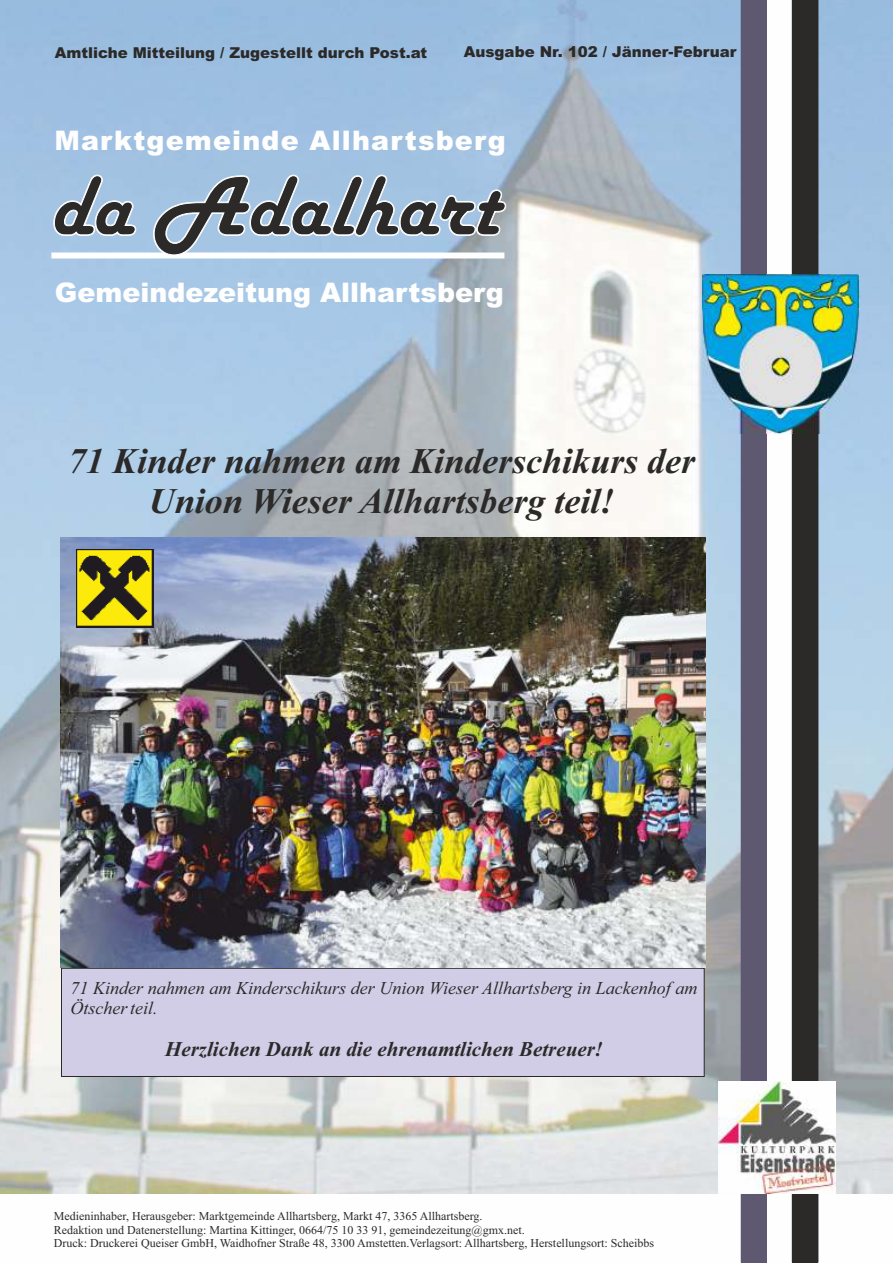
<style>
.page{position:relative;width:893px;height:1263px;background:#fff}
.page>*{position:absolute;margin:0;border:0;box-sizing:border-box;transform-origin:0 0}
.t1{font:italic 700 36px/39.9px "Times New Roman";color:#2b2a29;text-align:center}
.t2{font:900 27px "Arial";color:#fefefe}
.t3{font:900 27px "Arial";letter-spacing:.035em;color:#fefefe}
.t4{font:italic 700 21px "Times New Roman";color:#2b2a29}
.t5{font:italic 18px/20px "Times New Roman";color:#2b2a29}
.t6{font:900 15px "Arial";color:#2b2a29}
.t7{font:12px/13.5px "Times New Roman";color:#2b2a29}
</style>
<div class="page">
<img style="left:0;top:0;width:893px;height:1194px">
<div style="left:51px;top:252px;width:453px;height:6px;background:#fefefe"></div>
<div style="left:741px;top:0;width:26px;height:1263px;background:#5e5971"></div>
<div style="left:767px;top:0;width:25px;height:1263px;background:#fefefe"></div>
<div style="left:792px;top:0;width:26px;height:1263px;background:#2b2a29"></div>
<img style="left:703px;top:274px;width:156px;height:160px">
<svg style="left:52px;top:173px;width:455px;height:84px;background:#8fa2b3"></svg>
<img style="left:718px;top:1081px;width:117px;height:113px">
<div style="left:61px;top:967px;width:644px;height:110px;background:#d2cde7"></div>
<img style="left:60px;top:538px;width:646px;height:429px">
<img style="left:77px;top:550px;width:77px;height:77px">
<p class="t6" style="left:55px;top:47px;width:374px">Amtliche Mitteilung / Zugestellt durch Post.at</p>
<p class="t6" style="left:464px;top:46px;width:319px">Ausgabe Nr. 102 / Jänner-Februar 2015</p>
<h2 class="t3" style="left:54px;top:130px;width:453px">Marktgemeinde Allhartsberg</h2>
<h2 class="t2" style="left:55px;top:283px;width:450px">Gemeindezeitung Allhartsberg</h2>
<h1 class="t1" style="left:68px;top:445px;width:629px">71 Kinder nahmen am Kinderschikurs der<br>Union Wieser Allhartsberg teil!</h1>
<h3 class="t5" style="left:71px;top:980px;width:628px">71 Kinder nahmen am Kinderschikurs der Union Wieser Allhartsberg in Lackenhof am<br>Ötscher teil.</h3>
<h3 class="t4" style="left:165px;top:1042px;width:440px">Herzlichen Dank an die ehrenamtlichen Betreuer!</h3>
<p class="t7" style="left:54px;top:1211px;width:602px">Medieninhaber, Herausgeber: Marktgemeinde Allhartsberg, Markt 47, 3365 Allhartsberg.<br>Redaktion und Datenerstellung: Martina Kittinger, 0664/75 10 33 91, gemeindezeitung@gmx.net.<br>Druck: Druckerei Queiser GmbH, Waidhofner Straße 48, 3300 Amstetten.Verlagsort: Allhartsberg, Herstellungsort: Scheibbs</p>
</div>
